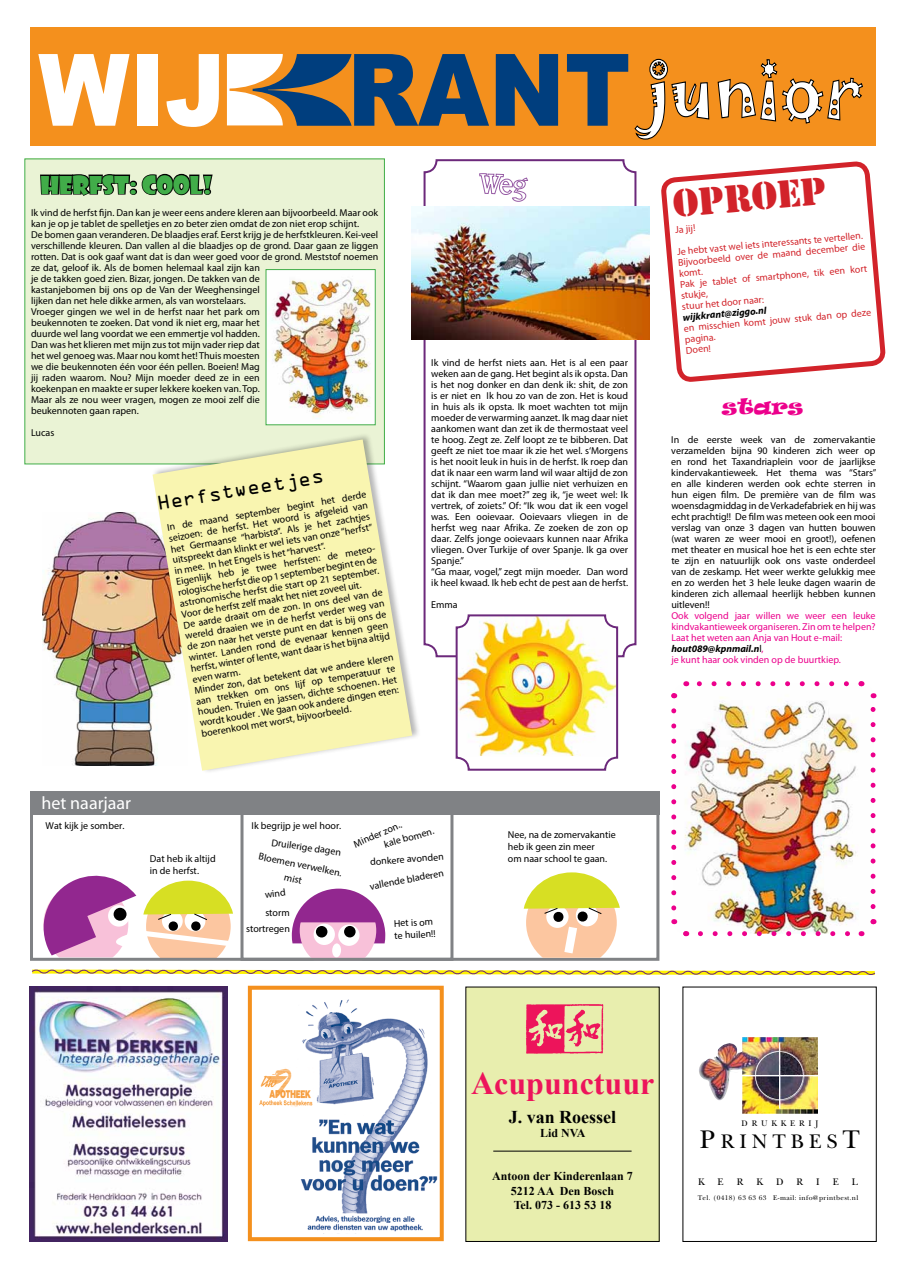
<style>
.page{position:relative;width:908px;height:1276px;background:#fff}
.page>*{position:absolute;margin:0;border:0;box-sizing:border-box;transform-origin:0 0}
.t1{font:36px "Stencil Std";color:#d2232a}
.t2{font:700 32px "Times New Roman";color:#ed145b}
.t3{font:24px "Showcard Gothic";color:#41ad49}
.t4{font:21px "Ravie";color:#ec008c}
.t5{font:20.5px "New Baskerville";color:#000}
.t6{font:18px "OCRA Std";color:#000}
.t7{font:700 18px "Times New Roman";color:#000}
.t8{font:18px "Myriad";color:#fff}
.t9{font:700 12px/14.4px "Times New Roman";color:#000;text-align:center}
.t10{font:10px/11px "Myriad Pro";color:#000}
.t11{font:10px/11px "Myriad Pro";color:#d2232a}
.t12{font:10px/11px "Myriad Pro";color:#ec008c}
.t13{font:italic 700 10px "Myriad Pro";color:#000}
.t14{font:10px "New Baskerville";color:#000}
.t15{font:8.5px "New Baskerville";color:#000}
.t16{font:7px "New Baskerville";letter-spacing:.05em;color:#000}
.s1{font-weight:700;font-style:italic;color:#000}
.s2{color:#000}
.s3{font-size:26.6px}
</style>
<div class="page">
<div style="left:465px;top:987px;width:194px;height:254px;background:#e8eeae"></div>
<img style="left:526px;top:1004px;width:78px;height:50px">
<hr style="left:493px;top:1151px;width:138px;height:1px;background:#000">
<img style="left:699px;top:1037px;width:118px;height:76px">
<img style="left:300px;top:999px;width:138px;height:233px">
<div style="left:248px;top:985px;width:195px;height:256px;border:4px solid #f4901d"></div>
<img style="left:252px;top:1067px;width:63px;height:40px">
<div style="left:30px;top:27px;width:845px;height:118px;background:#f4901d"></div>
<svg style="left:495px;top:54px;width:63px;height:72px"></svg>
<svg style="left:227px;top:54px;width:262px;height:72px"></svg>
<svg style="left:567px;top:54px;width:96px;height:86px"></svg>
<img style="left:29px;top:986px;width:199px;height:256px">
<svg style="left:32px;top:969px;width:843px;height:7px"></svg>
<img style="left:42px;top:513px;width:109px;height:252px">
<svg style="left:30px;top:791px;width:629px;height:170px"></svg>
<svg style="left:37px;top:870px;width:201px;height:89px"></svg>
<svg style="left:523px;top:872px;width:96px;height:85px"></svg>
<div style="left:25px;top:159px;width:359px;height:305px;background:#eaf3d5"></div>
<svg style="left:38px;top:54px;width:181px;height:142px"></svg>
<svg style="left:479px;top:173px;width:49px;height:29px"></svg>
<div style="left:423px;top:159px;width:213px;height:498px;border:2px solid #6c297b;border-radius:12px"></div>
<svg style="left:662px;top:60px;width:221px;height:322px"></svg>
<div style="left:151px;top:433px;width:270px;height:341px;background:#000;opacity:.29"></div>
<svg style="left:152px;top:439px;width:260px;height:331px;fill:#f9f5b0"></svg>
<img style="left:458px;top:617px;width:157px;height:139px">
<div style="left:455px;top:614px;width:163px;height:156px;border:2px solid #6c297b;border-radius:12px"></div>
<img style="left:267px;top:271px;width:106px;height:152px">
<div style="left:265px;top:269px;width:110px;height:156px;border:1px solid #41ad49"></div>
<img style="left:411px;top:206px;width:238px;height:134px">
<img style="left:673px;top:684px;width:199px;height:249px">
<svg style="left:700px;top:931px;width:153px;height:5px"></svg>
<svg style="left:692px;top:681px;width:154px;height:5px"></svg>
<svg style="left:671px;top:711px;width:19px;height:226px"></svg>
<svg style="left:860px;top:916px;width:17px;height:21px"></svg>
<svg style="left:855px;top:681px;width:21px;height:225px"></svg>
<svg style="left:671px;top:681px;width:15px;height:20px"></svg>
<h3 class="t3" style="left:41px;top:169px;width:174px">HERFST: COOL!</h3>
<p class="t10" style="left:31px;top:207px;width:348px">Ik vind de herfst fijn. Dan kan je weer eens andere kleren aan bijvoorbeeld. Maar ook kan je op je tablet de spelletjes en zo beter zien omdat de zon niet erop schijnt.<br>De bomen gaan veranderen. De blaadjes eraf. Eerst krijg je de herfstkleuren. Kei-veel verschillende kleuren. Dan vallen al die blaadjes op de grond. Daar gaan ze liggen rotten. Dat is ook gaaf want dat is dan weer goed voor de grond. Meststof noemen ze dat, geloof ik. Als de bomen helemaal kaal zijn kan<br>je de takken goed zien. Bizar, jongen. De takken van de<br>kastanjebomen bij ons op de Van der Weeghensingel<br>lijken dan net hele dikke armen, als van worstelaars.<br>Vroeger gingen we wel in de herfst naar het park om<br>beukennoten te zoeken. Dat vond ik niet erg, maar het<br>duurde wel lang voordat we een emmertje vol hadden.<br>Dan was het klieren met mijn zus tot mijn vader riep dat<br>het wel genoeg was. Maar nou komt het! Thuis moesten<br>we die beukennoten één voor één pellen. Boeien! Mag<br>jij raden waarom. Nou? Mijn moeder deed ze in een<br>koekenpan en maakte er super lekkere koeken van. Top.<br>Maar als ze nou weer vragen, mogen ze mooi zelf die<br>beukennoten gaan rapen.</p>
<p class="t10" style="left:31px;top:427px;width:25px">Lucas</p>
<h3 class="t6" style="left:156px;top:496px;width:170px;rotate:-10deg">Herfstweetjes</h3>
<p class="t10" style="left:165px;top:523px;width:206px;rotate:-10deg">In de maand september begint het derde seizoen: de herfst. Het woord is afgeleid van het Germaanse “harbista”. Als je het zachtjes uitspreekt dan klinkt er wel iets van onze “herfst” in mee. In het Engels is het “harvest”.<br>Eigenlijk heb je twee herfsten: de meteo&shy;rologischeherfstdieop1 septemberbegint ende astronomische herfst die start op 21 september.<br>Voor de herfst zelf maakt het niet zoveel uit.<br>De aarde draait om de zon. In ons deel van de wereld draaien we in de herfst verder weg van de zon naar het verste punt en dat is bij ons de winter. Landen rond de evenaar kennen geen herfst, winter of lente, want daar is het bijna altijd even warm.</p>
<p class="t10" style="left:193px;top:686px;width:203px;text-align:justify;rotate:-10deg">Minder zon, dat betekent dat we andere kleren aan trekken om ons lijf op temperatuur te houden. Truien en jassen, dichte schoenen. Het wordt kouder . We gaan ook andere dingen eten: boerenkool met worst, bijvoorbeeld.</p>
<p class="t10" style="left:431px;top:357px;width:198px">Ik vind de herfst niets aan. Het is al een paar weken aan de gang. Het begint als ik opsta. Dan is het nog donker en dan denk ik: shit, de zon is er niet en Ik hou zo van de zon. Het is koud in huis als ik opsta. Ik moet wachten tot mijn moeder de verwarming aanzet. Ik mag daar niet aankomen want dan zet ik de thermostaat veel te hoog. Zegt ze. Zelf loopt ze te bibberen. Dat geeft ze niet toe maar ik zie het wel. s‘Morgens is het nooit leuk in huis in de herfst. Ik roep dan dat ik naar een warm land wil waar altijd de zon schijnt. “Waarom gaan jullie niet verhuizen en dat ik dan mee moet?” zeg ik, “je weet wel: Ik vertrek, of zoiets.” Of: “Ik wou dat ik een vogel was. Een ooievaar. Ooievaars vliegen in de herfst weg naar Afrika. Ze zoeken de zon op daar. Zelfs jonge ooievaars kunnen naar Afrika vliegen. Over Turkije of over Spanje. Ik ga over Spanje.”<br>“Ga maar, vogel,” zegt mijn moeder. Dan word ik heel kwaad. Ik heb echt de pest aan de herfst.</p>
<p class="t10" style="left:431px;top:599px;width:28px">Emma</p>
<h3 class="t8" style="left:41px;top:793px;width:91px">het naarjaar</h3>
<p class="t10" style="left:45px;top:819px;width:80px">Wat kijk je somber.</p>
<p class="t10" style="left:150px;top:852px;width:67px;line-height:12px">Dat heb ik altijd in de herfst.</p>
<p class="t10" style="left:251px;top:819px;width:91px">Ik begrijp je wel hoor.</p>
<p class="t10" style="left:352px;top:839px;width:53px;rotate:-24deg">Minder zon..</p>
<p class="t10" style="left:383px;top:838px;width:53px;rotate:-15deg">kale bomen.</p>
<p class="t10" style="left:507px;top:828px;width:109px;line-height:12px">Nee, na de zomervakantie heb ik geen zin meer</p>
<p class="t10" style="left:272px;top:836px;width:72px;rotate:8deg">Druilerige dagen</p>
<p class="t10" style="left:260px;top:851px;width:86px;rotate:11deg">Bloemen verwelken.</p>
<p class="t10" style="left:507px;top:852px;width:101px">om naar school te gaan.</p>
<p class="t10" style="left:369px;top:856px;width:75px;rotate:-4deg">donkere avonden</p>
<p class="t10" style="left:368px;top:880px;width:77px;rotate:-10deg">vallende bladeren</p>
<p class="t10" style="left:393px;top:917px;width:43px;line-height:12px;rotate:-3deg">Het is om te huilen!!</p>
<p class="t10" style="left:286px;top:871px;width:19px;rotate:14deg">mist</p>
<p class="t10" style="left:264px;top:889px;width:22px;rotate:-7deg">wind</p>
<p class="t10" style="left:265px;top:907px;width:26px">storm</p>
<p class="t10" style="left:246px;top:922px;width:45px">stortregen</p>
<h1 class="t1" style="left:670px;top:180px;width:155px;rotate:-5deg">Oproep</h1>
<p class="t11" style="left:674px;top:219px;width:188px;line-height:22px;rotate:-5deg">Ja jij!<br>Je hebt vast wel iets interessants te vertellen.</p>
<p class="t11" style="left:677px;top:257px;width:189px;rotate:-5deg">Bijvoorbeeld over de maand december die komt.<br>Pak je tablet of smartphone, tik een kort stukje,<br>stuur het door naar:</p>
<p class="t13" style="left:682px;top:312px;width:85px;rotate:-5deg">wijkkrant@ziggo.nl</p>
<p class="t11" style="left:683px;top:323px;width:189px;rotate:-5deg">en misschien komt jouw stuk dan op deze pagina.<br>Doen!</p>
<h3 class="t4" style="left:721px;top:392px;width:83px">stars</h3>
<p class="t10" style="left:671px;top:434px;width:206px;text-align:justify">In de eerste week van de zomervakantie verzamelden bijna 90 kinderen zich weer op en rond het Taxandriaplein voor de jaarlijkse kindervakantieweek. Het thema was “Stars” en alle kinderen werden ook echte sterren in hun eigen film. De première van de film was woensdagmiddag in de Verkadefabriek en hij was echt prachtig!! De film was meteen ook een mooi verslag van onze 3 dagen van hutten bouwen (wat waren ze weer mooi en groot!), oefenen met theater en musical hoe het is een echte ster te zijn en natuurlijk ook ons vaste onderdeel van de zeskamp. Het weer werkte gelukkig mee en zo werden het 3 hele leuke dagen waarin de kinderen zich allemaal heerlijk hebben kunnen uitleven!!</p>
<p class="t12" style="left:671px;top:610px;width:206px">Ook volgend jaar willen we weer een leuke kindvakantieweek organiseren. Zin om te helpen?<br>Laat het weten aan Anja van Hout e-mail: <span class="s1">hout089@kpnmail.n</span><span class="s2">l</span>,<br>je kunt haar ook vinden op de buurtkiep.</p>
<h2 class="t2" style="left:471px;top:1060px;width:185px">Acupunctuur</h2>
<h3 class="t7" style="left:508px;top:1104px;width:109px">J. van Roessel</h3>
<p class="t9" style="left:540px;top:1125px;width:47px">Lid NVA</p>
<p class="t9" style="left:492px;top:1168px;width:142px">Antoon der Kinderenlaan 7<br>5212 AA Den Bosch<br>Tel. 073 - 613 53 18</p>
<p class="t15" style="left:741px;top:1118px;width:79px">DRUKKERIJ</p>
<h3 class="t5" style="left:699px;top:1129px;width:162px"><span class="s3">P</span>RINTBES<span class="s3">T</span></h3>
<p class="t14" style="left:697px;top:1175px;width:8px">K</p>
<p class="t14" style="left:717px;top:1175px;width:8px">E</p>
<p class="t14" style="left:736px;top:1175px;width:8px">R</p>
<p class="t14" style="left:756px;top:1175px;width:8px">K</p>
<p class="t14" style="left:775px;top:1175px;width:9px">D</p>
<p class="t14" style="left:796px;top:1175px;width:8px">R</p>
<p class="t14" style="left:815px;top:1175px;width:5px">I</p>
<p class="t14" style="left:832px;top:1175px;width:8px">E</p>
<p class="t14" style="left:851px;top:1175px;width:8px">L</p>
<p class="t16" style="left:697px;top:1193px;width:162px">Tel. (0418) 63 63 63 E-mail: info@printbest.nl</p>
</div>
